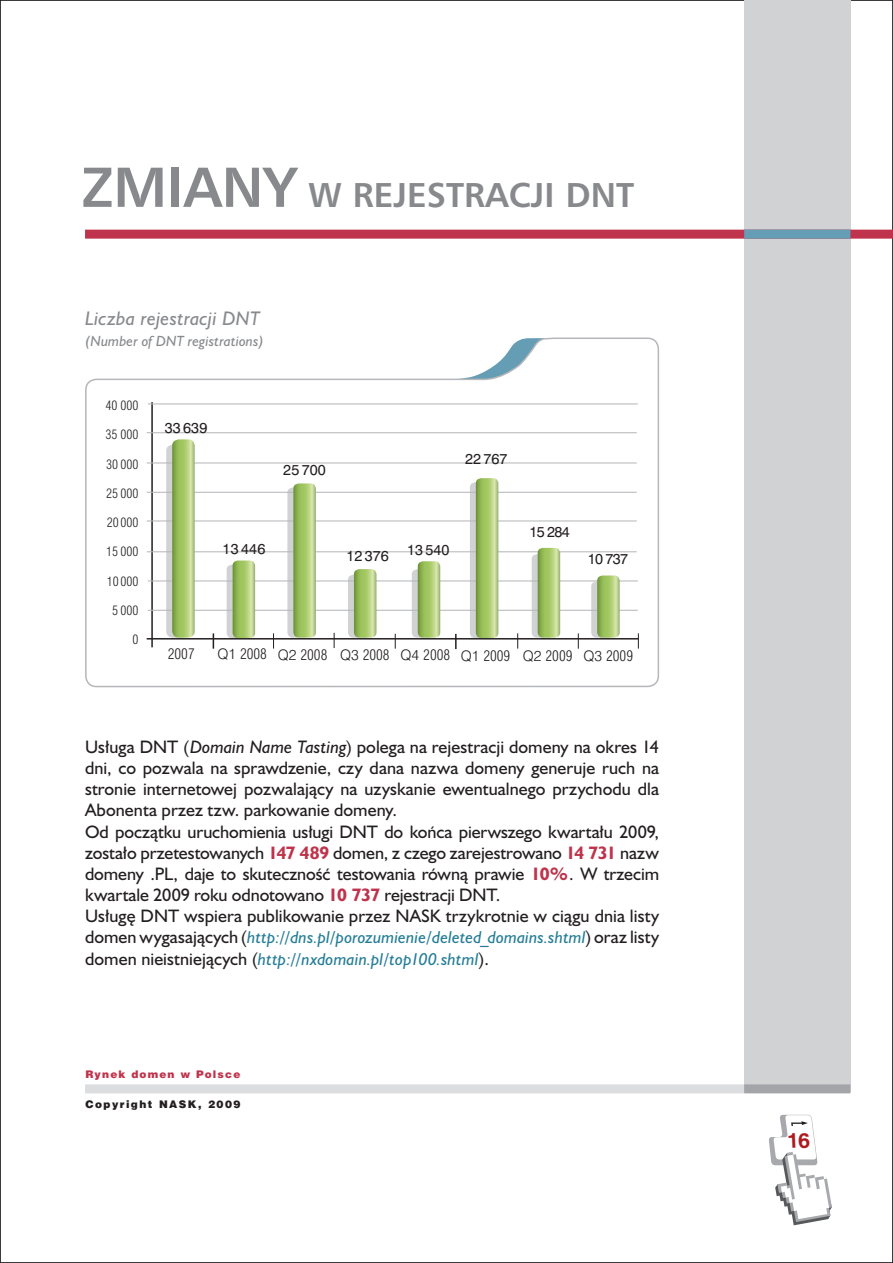
<style>
.page{position:relative;width:893px;height:1263px;background:#fff}
.page>*{position:absolute;margin:0;border:0;box-sizing:border-box;transform-origin:0 0}
.t1{font:700 33px "Humnst 777 PL";color:#87898c}
.t2{font:italic 18px "Humanst 521 PL";letter-spacing:.015em;color:#87898c}
.t3{font:16.5px/21.1px "Humanst 521 PL";color:#231f20}
.t4{font:italic 15.75px/21.1px "Humanst 521 PL";letter-spacing:.01em;color:#257d97}
.t5{font:13.5px "Swis 721 Lt Cn PL";color:#231f20}
.t6{font:13.5px "Swis 721 PL";color:#231f20}
.t7{font:italic 13.5px "Humanst 521 PL";letter-spacing:.005em;color:#87898c}
.t8{font:12px "Swis 721 Lt Cn PL";color:#231f20}
.t9{font:900 10.5px "Switzerland";letter-spacing:.14em;color:#231f20}
.t10{font:900 10.5px "Switzerland";letter-spacing:.11em;color:#bf334c}
.s1{font-size:54px}
.s2{font-family:"Swis 721 Lt PL"}
.s3{font-style:italic}
.s4{font-weight:700;color:#bf334c}
.s5{font-style:normal;font-size:16.5px;color:#231f20}
</style>
<div class="page">
<div style="left:744px;top:0;width:106px;height:1092px;background:#d1d2d4"></div>
<div style="left:85px;top:230px;width:808px;height:9px;background:#bf334c"></div>
<div style="left:744px;top:230px;width:106px;height:9px;background:#649db4"></div>
<div style="left:85px;top:1084px;width:659px;height:9px;background:#dcdddf"></div>
<div style="left:744px;top:1084px;width:106px;height:9px;background:#a4a5a9"></div>
<svg style="left:85px;top:338px;width:574px;height:350px"></svg>
<hr style="left:151px;top:402px;width:2px;height:245px;background:#231f20">
<svg style="left:395px;top:634px;width:1px;height:15px"></svg>
<svg style="left:334px;top:633px;width:1px;height:15px"></svg>
<svg style="left:455px;top:634px;width:2px;height:15px"></svg>
<svg style="left:517px;top:633px;width:1px;height:15px"></svg>
<svg style="left:273px;top:633px;width:1px;height:16px"></svg>
<svg style="left:213px;top:633px;width:1px;height:16px"></svg>
<svg style="left:578px;top:633px;width:1px;height:16px"></svg>
<svg style="left:638px;top:633px;width:1px;height:15px"></svg>
<hr style="left:147px;top:463px;width:490px;height:1px;background:#b6b7bb">
<hr style="left:147px;top:492px;width:490px;height:1px;background:#b6b7bb">
<hr style="left:147px;top:521px;width:490px;height:1px;background:#b6b7bb">
<hr style="left:147px;top:551px;width:490px;height:1px;background:#b6b7bb">
<hr style="left:148px;top:581px;width:490px;height:1px;background:#b6b7bb">
<hr style="left:147px;top:432px;width:490px;height:1px;background:#b6b7bb">
<hr style="left:148px;top:610px;width:490px;height:1px;background:#b6b7bb">
<hr style="left:148px;top:404px;width:490px;height:1px;background:#b6b7bb">
<svg style="left:227px;top:560px;width:28px;height:78px;background:#afc883"></svg>
<svg style="left:287px;top:483px;width:29px;height:155px;background:#afc886"></svg>
<svg style="left:348px;top:569px;width:28px;height:69px;background:#b0c885"></svg>
<svg style="left:470px;top:478px;width:28px;height:160px;background:#aec783"></svg>
<svg style="left:532px;top:548px;width:28px;height:90px;background:#aec783"></svg>
<svg style="left:591px;top:575px;width:29px;height:63px;background:#b1c988"></svg>
<svg style="left:166px;top:439px;width:29px;height:199px;background:#afc885"></svg>
<svg style="left:412px;top:561px;width:28px;height:77px;background:#b0c884"></svg>
<hr style="left:147px;top:638px;width:491px;height:1px;background:#231f20">
<svg style="left:769px;top:1115px;width:63px;height:110px"></svg>
<p class="t1" style="left:81px;top:176px;width:554px"><span class="s1">ZMIANY</span> W REJESTRACJI DNT</p>
<p class="t2" style="left:85px;top:308px;width:177px">Liczba rejestracji DNT</p>
<p class="t7" style="left:85px;top:333px;width:180px">(Number of DNT registrations)</p>
<p class="t8" style="left:106px;top:403px;width:34px">40 000</p>
<p class="t8" style="left:106px;top:432px;width:34px">35 000</p>
<p class="t8" style="left:106px;top:461px;width:34px">30 000</p>
<p class="t8" style="left:106px;top:491px;width:34px">25 000</p>
<p class="t8" style="left:107px;top:520px;width:33px">20 000</p>
<p class="t8" style="left:106px;top:549px;width:34px">15 000</p>
<p class="t8" style="left:107px;top:578px;width:33px">10 000</p>
<p class="t8" style="left:112px;top:608px;width:28px">5 000</p>
<p class="t8" style="left:133px;top:637px;width:7px">0</p>
<p class="t6" style="left:165px;top:421px;width:44px">33 639</p>
<p class="t6" style="left:283px;top:463px;width:44px">25 700</p>
<p class="t6" style="left:223px;top:542px;width:44px">13 446</p>
<p class="t6" style="left:465px;top:452px;width:44px">22 767</p>
<p class="t6" style="left:347px;top:548px;width:44px">12 376</p>
<p class="t6" style="left:407px;top:542px;width:44px">13 540</p>
<p class="t6" style="left:529px;top:525px;width:42px">15 284</p>
<p class="t6" style="left:588px;top:551px;width:42px">10 737</p>
<p class="t5" style="left:168px;top:651px;width:28px">2007</p>
<p class="t5" style="left:217px;top:651px;width:51px"><span class="s2">Q1</span> 2008</p>
<p class="t5" style="left:278px;top:651px;width:51px"><span class="s2">Q2</span> 2008</p>
<p class="t5" style="left:340px;top:651px;width:51px"><span class="s2">Q3</span> 2008</p>
<p class="t5" style="left:401px;top:651px;width:51px"><span class="s2">Q4</span> 2008</p>
<p class="t5" style="left:461px;top:652px;width:51px"><span class="s2">Q1</span> 2009</p>
<p class="t5" style="left:523px;top:652px;width:51px"><span class="s2">Q2</span> 2009</p>
<p class="t5" style="left:583px;top:652px;width:51px"><span class="s2">Q3</span> 2009</p>
<p class="t3" style="left:85px;top:737px;width:576px">Usługa DNT (<span class="s3">Domain Name Tasting</span>) polega na rejestracji domeny na okres 14 dni, co pozwala na sprawdzenie, czy dana nazwa domeny generuje ruch na stronie internetowej pozwalający na uzyskanie ewentualnego przychodu dla Abonenta przez tzw. parkowanie domeny.<br>Od początku uruchomienia usługi DNT do końca pierwszego kwartału 2009, zostało przetestowanych <span class="s4">147 489</span> domen, z czego zarejestrowano <span class="s4">14 731</span> nazw domeny .PL, daje to skuteczność testowania równą prawie <span class="s4">10%</span>. W trzecim kwartale 2009 roku odnotowano <span class="s4">10 737</span> rejestracji DNT.<br>Usługę DNT wspiera publikowanie przez NASK trzykrotnie w ciągu dnia listy</p>
<p class="t4" style="left:85px;top:927px;width:576px"><span class="s5">domen wygasających (</span>http://dns.pl/porozumienie/deleted_domains.shtml<span class="s5">) oraz listy domen nieistniejących (</span>http://nxdomain.pl/top100.shtml<span class="s5">).</span></p>
<p class="t10" style="left:85px;top:1068px;width:157px">Rynek domen w Polsce</p>
<p class="t9" style="left:85px;top:1098px;width:157px">Copyright NASK, 2009</p>
</div>
